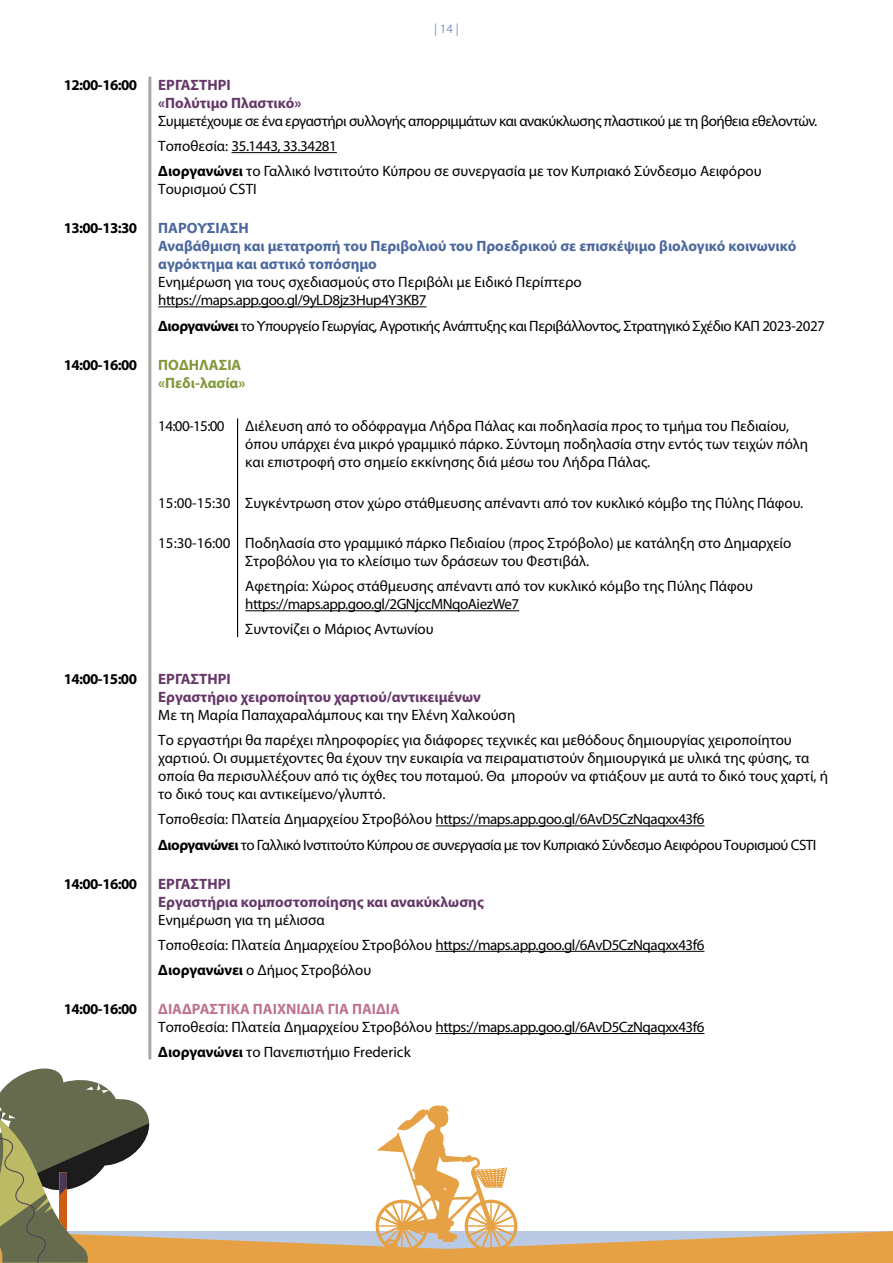
<style>
.page{position:relative;width:893px;height:1263px;background:#fff}
.page>*{position:absolute;margin:0;border:0;box-sizing:border-box;transform-origin:0 0}
.t1{font:15px/18px "Myriad Pro";letter-spacing:-.005em;color:#000}
.t2{font:15px/25.2px "Myriad Pro";letter-spacing:-.03em;color:#000}
.t3{font:700 15px/18px "Myriad Pro";color:#663769}
.t4{font:700 15px/18px "Myriad Pro";color:#4a679e}
.t5{font:700 15px "Myriad Pro";letter-spacing:-.04em;color:#000}
.t6{font:700 15px "Myriad Pro";color:#be7391}
.t7{font:700 15px/18px "Myriad Pro";color:#81983b}
.t8{font:12.75px "Myriad Pro";color:#7f97cd}
.s1{font-weight:700}
</style>
<div class="page">
<hr style="left:231px;top:152px;width:106px;height:1px;background:#000">
<hr style="left:158px;top:306px;width:269px;height:1px;background:#000">
<hr style="left:245px;top:610px;width:274px;height:1px;background:#000">
<hr style="left:436px;top:825px;width:268px;height:1px;background:#000">
<hr style="left:436px;top:951px;width:268px;height:1px;background:#000">
<hr style="left:436px;top:1033px;width:268px;height:1px;background:#000">
<hr style="left:237px;top:418px;width:1px;height:219px;background:#000">
<hr style="left:148px;top:77px;width:3px;height:982px;background:#a8a8a7">
<svg style="left:0;top:1068px;width:893px;height:195px"></svg>
<p class="t8" style="left:434px;top:21px;width:26px">| 14 |</p>
<p class="t5" style="left:64px;top:75px;width:75px">12:00-16:00</p>
<p class="t3" style="left:158px;top:75px;width:145px">ΕΡΓΑΣΤΗΡΙ «Πολύτιμο Πλαστικό»</p>
<p class="t2" style="left:158px;top:108px;width:661px">Συμμετέχουμε σε ένα εργαστήρι συλλογής απορριμμάτων και ανακύκλωσης πλαστικού με τη βοήθεια εθελοντών.<br>Τοποθεσία: 35.1443, 33.34281<br><span class="s1">Διοργανώνει</span> το Γαλλικό Ινστιτούτο Κύπρου σε συνεργασία με τον Κυπριακό Σύνδεσμο Αειφόρου</p>
<p class="t1" style="left:158px;top:180px;width:100px">Τουρισμού CSTI</p>
<p class="t5" style="left:64px;top:218px;width:75px">13:00-13:30</p>
<p class="t4" style="left:158px;top:219px;width:640px">ΠΑΡΟΥΣΙΑΣΗ<br>Αναβάθμιση και μετατροπή του Περιβολιού του Προεδρικού σε επισκέψιμο βιολογικό κοινωνικό αγρόκτημα και αστικό τοπόσημο</p>
<p class="t1" style="left:158px;top:273px;width:425px">Ενημέρωση για τους σχεδιασμούς στο Περιβόλι με Ειδικό Περίπτερο https://maps.app.goo.gl/9yLD8jz3Hup4Y3KB7</p>
<p class="t2" style="left:158px;top:313px;width:668px"><span class="s1">Διοργανώνει</span> το Υπουργείο Γεωργίας, Αγροτικής Ανάπτυξης και Περιβάλλοντος, Στρατηγικό Σχέδιο ΚΑΠ 2023-2027</p>
<p class="t5" style="left:64px;top:355px;width:75px">14:00-16:00</p>
<p class="t7" style="left:158px;top:355px;width:89px">ΠΟΔΗΛΑΣΙΑ «Πεδι-λασία»</p>
<p class="t1" style="left:158px;top:417px;width:68px">14:00-15:00</p>
<p class="t1" style="left:245px;top:417px;width:564px">Διέλευση από το οδόφραγμα Λήδρα Πάλας και ποδηλασία προς το τμήμα του Πεδιαίου, όπου υπάρχει ένα μικρό γραμμικό πάρκο. Σύντομη ποδηλασία στην εντός των τειχών πόλη και επιστροφή στο σημείο εκκίνησης διά μέσω του Λήδρα Πάλας.</p>
<p class="t1" style="left:158px;top:493px;width:646px">15:00-15:30 Συγκέντρωση στον χώρο στάθμευσης απέναντι από τον κυκλικό κόμβο της Πύλης Πάφου.</p>
<p class="t1" style="left:245px;top:534px;width:548px;text-indent:-87px">15:30-16:00 Ποδηλασία στο γραμμικό πάρκο Πεδιαίου (προς Στρόβολο) με κατάληξη στο Δημαρχείο<br>Στροβόλου για το κλείσιμο των δράσεων του Φεστιβάλ.</p>
<p class="t1" style="left:245px;top:577px;width:509px">Αφετηρία: Χώρος στάθμευσης απέναντι από τον κυκλικό κόμβο της Πύλης Πάφου https://maps.app.goo.gl/2GNjccMNqoAiezWe7</p>
<p class="t1" style="left:245px;top:620px;width:190px">Συντονίζει ο Μάριος Αντωνίου</p>
<p class="t5" style="left:64px;top:669px;width:75px">14:00-15:00</p>
<p class="t3" style="left:158px;top:669px;width:324px">ΕΡΓΑΣΤΗΡΙ<br>Εργαστήριο χειροποίητου χαρτιού/αντικειμένων</p>
<p class="t1" style="left:158px;top:702px;width:635px;line-height:25.2px">Με τη Μαρία Παπαχαραλάμπους και την Ελένη Χαλκούση<br>Το εργαστήρι θα παρέχει πληροφορίες για διάφορες τεχνικές και μεθόδους δημιουργίας χειροποίητου</p>
<p class="t1" style="left:158px;top:749px;width:671px">χαρτιού. Οι συμμετέχοντες θα έχουν την ευκαιρία να πειραματιστούν δημιουργικά με υλικά της φύσης, τα οποία θα περισυλλέξουν από τις όχθες του ποταμού. Θα μπορούν να φτιάξουν με αυτά το δικό τους χαρτί, ή το δικό τους και αντικείμενο/γλυπτό.</p>
<p class="t2" style="left:158px;top:806px;width:660px">Τοποθεσία: Πλατεία Δημαρχείου Στροβόλου https://maps.app.goo.gl/6AvD5CzNqaqxx43f6<br><span class="s1">Διοργανώνει</span> το Γαλλικό Ινστιτούτο Κύπρου σε συνεργασία με τον Κυπριακό Σύνδεσμο Αειφόρου Τουρισμού CSTI</p>
<p class="t5" style="left:64px;top:874px;width:75px">14:00-16:00</p>
<p class="t3" style="left:158px;top:874px;width:327px">ΕΡΓΑΣΤΗΡΙ<br>Εργαστήρια κομποστοποίησης και ανακύκλωσης</p>
<p class="t1" style="left:158px;top:907px;width:548px;line-height:25.2px">Ενημέρωση για τη μέλισσα<br>Τοποθεσία: Πλατεία Δημαρχείου Στροβόλου https://maps.app.goo.gl/6AvD5CzNqaqxx43f6<br><span class="s1">Διοργανώνει</span> ο Δήμος Στροβόλου</p>
<p class="t5" style="left:64px;top:999px;width:75px">14:00-16:00</p>
<p class="t6" style="left:158px;top:999px;width:243px">ΔΙΑΔΡΑΣΤΙΚΑ ΠΑΙΧΝΙΔΙΑ ΓΙΑ ΠΑΙΔΙΑ</p>
<p class="t1" style="left:158px;top:1014px;width:548px;line-height:25.2px">Τοποθεσία: Πλατεία Δημαρχείου Στροβόλου https://maps.app.goo.gl/6AvD5CzNqaqxx43f6<br><span class="s1">Διοργανώνει</span> το Πανεπιστήμιο Frederick</p>
</div>
